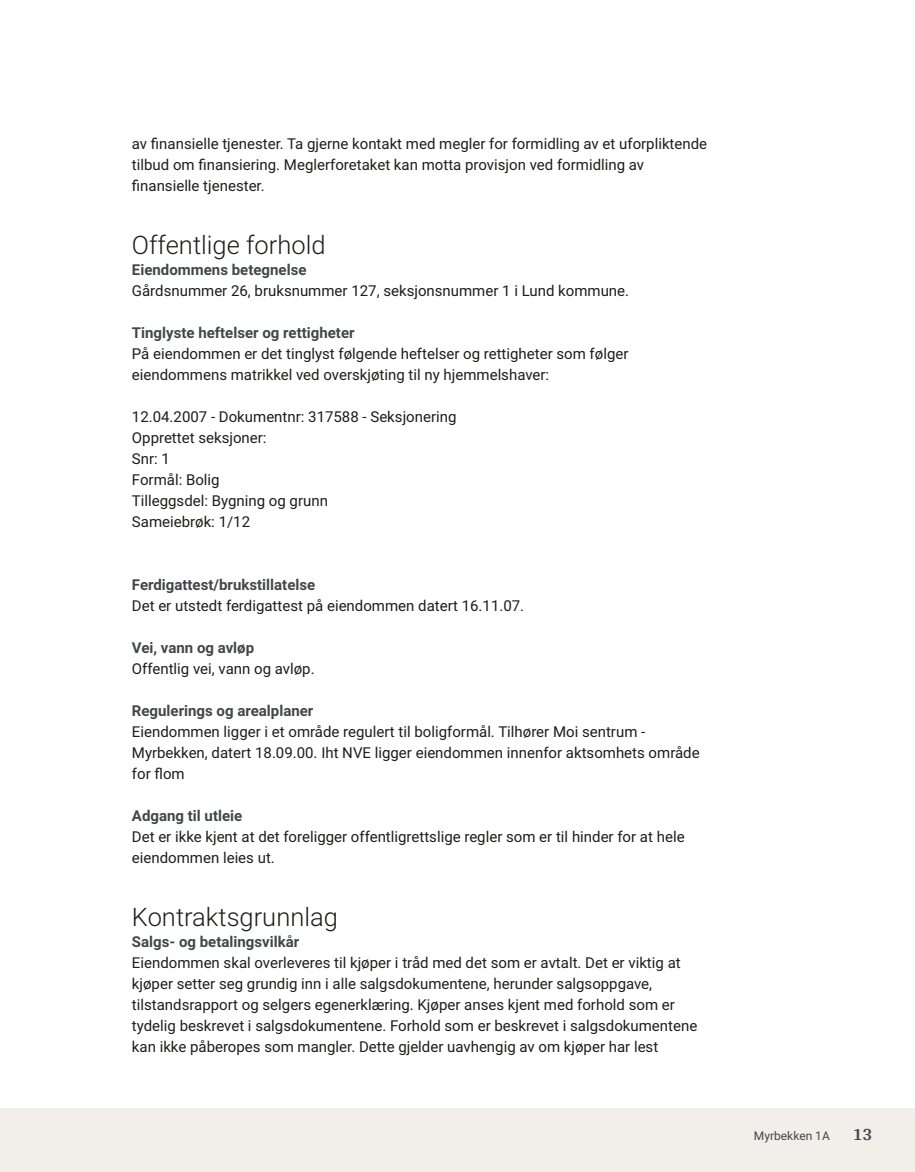
<style>
.page{position:relative;width:915px;height:1172px;background:#fff}
.page>*{position:absolute;margin:0;border:0;box-sizing:border-box;transform-origin:0 0}
.t1{font:300 25.5px "Roboto Vitec";color:#1d1d1b}
.t2{font:700 18px "Arya";color:#414749}
.t3{font:15px/21px "Roboto Vitec";color:#1d1d1b}
.t4{font:700 15px "Roboto Vitec";color:#414749}
.t5{font:12px "Roboto Vitec";color:#414749}
</style>
<div class="page">
<div style="left:0;top:1108px;width:914px;height:64px;background:#f2eeea"></div>
<p class="t3" style="left:132px;top:132px;width:576px">av finansielle tjenester. Ta gjerne kontakt med megler for formidling av et uforpliktende tilbud om finansiering. Meglerforetaket kan motta provisjon ved formidling av finansielle tjenester.</p>
<h1 class="t1" style="left:132px;top:227px;width:195px">Offentlige forhold</h1>
<p class="t4" style="left:132px;top:259px;width:176px">Eiendommens betegnelse</p>
<p class="t3" style="left:132px;top:279px;width:498px">Gårdsnummer 26, bruksnummer 127, seksjonsnummer 1 i Lund kommune.</p>
<p class="t4" style="left:132px;top:322px;width:224px">Tinglyste heftelser og rettigheter</p>
<p class="t3" style="left:132px;top:342px;width:498px">På eiendommen er det tinglyst følgende heftelser og rettigheter som følger eiendommens matrikkel ved overskjøting til ny hjemmelshaver:</p>
<p class="t3" style="left:132px;top:405px;width:326px">12.04.2007 ‑ Dokumentnr: 317588 ‑ Seksjonering<br>Opprettet seksjoner:<br>Snr: 1<br>Formål: Bolig<br>Tilleggsdel: Bygning og grunn<br>Sameiebrøk: 1/12</p>
<p class="t4" style="left:132px;top:574px;width:185px">Ferdigattest/brukstillatelse</p>
<p class="t3" style="left:132px;top:594px;width:393px">Det er utstedt ferdigattest på eiendommen datert 16.11.07.</p>
<p class="t4" style="left:132px;top:637px;width:124px">Vei, vann og avløp</p>
<p class="t3" style="left:132px;top:657px;width:184px">Offentlig vei, vann og avløp.</p>
<p class="t4" style="left:132px;top:700px;width:183px">Regulerings og arealplaner</p>
<p class="t3" style="left:132px;top:720px;width:569px">Eiendommen ligger i et område regulert til boligformål. Tilhører Moi sentrum ‑<br>Myrbekken, datert 18.09.00. Iht NVE ligger eiendommen innenfor aktsomhets område for flom</p>
<p class="t4" style="left:132px;top:805px;width:112px">Adgang til utleie</p>
<p class="t3" style="left:132px;top:825px;width:554px">Det er ikke kjent at det foreligger offentligrettslige regler som er til hinder for at hele eiendommen leies ut.</p>
<h1 class="t1" style="left:132px;top:899px;width:207px">Kontraktsgrunnlag</h1>
<p class="t4" style="left:132px;top:931px;width:169px">Salgs‑ og betalingsvilkår</p>
<p class="t3" style="left:132px;top:951px;width:566px">Eiendommen skal overleveres til kjøper i tråd med det som er avtalt. Det er viktig at kjøper setter seg grundig inn i alle salgsdokumentene, herunder salgsoppgave, tilstandsrapport og selgers egenerklæring. Kjøper anses kjent med forhold som er tydelig beskrevet i salgsdokumentene. Forhold som er beskrevet i salgsdokumentene kan ikke påberopes som mangler. Dette gjelder uavhengig av om kjøper har lest</p>
<p class="t5" style="left:753px;top:1127px;width:77px">Myrbekken 1A</p>
<p class="t2" style="left:852px;top:1123px;width:21px">13</p>
</div>
